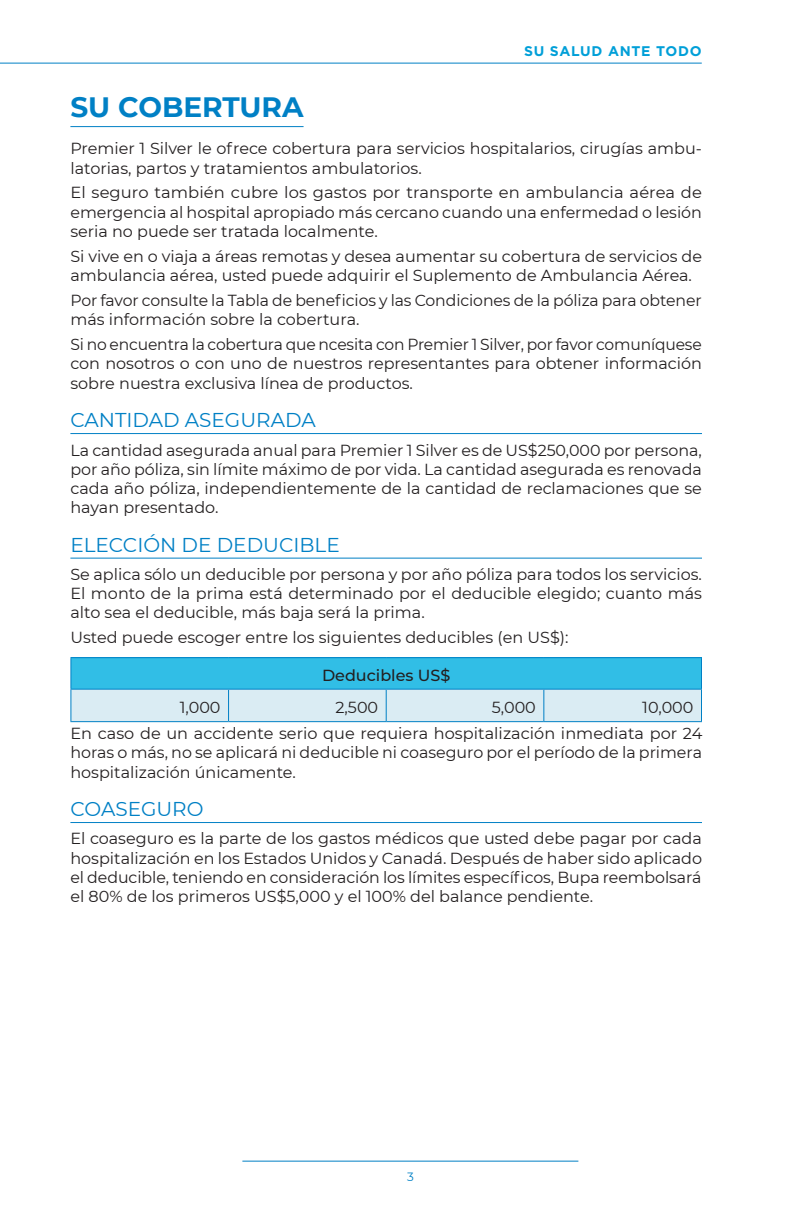
<style>
.page{position:relative;width:792px;height:1224px;background:#fff}
.page>*{position:absolute;margin:0;border:0;box-sizing:border-box;transform-origin:0 0}
.t1{font:700 28px "Montserrat";color:#0080c5}
.t2{font:20px "Montserrat";color:#0080c5}
.t3{font:16px/19.2px "Montserrat";color:#231f20}
.t4{font:500 16px "Montserrat";color:#231f20}
.t5{font:700 14px "Gotham";letter-spacing:.05em;color:#009fd8}
.t6{font:12px "Montserrat";color:#0080c5}
</style>
<div class="page">
<hr style="left:242px;top:1161px;width:336px;height:1px;background:#0080c5">
<hr style="left:0;top:63px;width:702px;height:1px;background:#0080c5">
<hr style="left:70px;top:126px;width:234px;height:1px;background:#0080c5">
<hr style="left:70px;top:433px;width:632px;height:1px;background:#0080c5">
<hr style="left:70px;top:558px;width:632px;height:1px;background:#0080c5">
<div style="left:71px;top:658px;width:631px;height:31px;background:#31bee6"></div>
<div style="left:71px;top:690px;width:630px;height:31px;background:#daecf3"></div>
<hr style="left:70px;top:658px;width:1px;height:31px;background:#0080c5">
<hr style="left:70px;top:657px;width:159px;height:1px;background:#0080c5">
<hr style="left:229px;top:657px;width:157px;height:1px;background:#0080c5">
<hr style="left:386px;top:657px;width:158px;height:1px;background:#0080c5">
<hr style="left:544px;top:657px;width:158px;height:1px;background:#0080c5">
<hr style="left:701px;top:658px;width:1px;height:31px;background:#0080c5">
<hr style="left:70px;top:690px;width:1px;height:31px;background:#0080c5">
<hr style="left:70px;top:689px;width:159px;height:1px;background:#0080c5">
<hr style="left:70px;top:721px;width:159px;height:1px;background:#0080c5">
<hr style="left:228px;top:690px;width:1px;height:31px;background:#0080c5">
<hr style="left:229px;top:689px;width:157px;height:1px;background:#0080c5">
<hr style="left:229px;top:721px;width:157px;height:1px;background:#0080c5">
<hr style="left:386px;top:690px;width:1px;height:31px;background:#0080c5">
<hr style="left:386px;top:689px;width:158px;height:1px;background:#0080c5">
<hr style="left:386px;top:721px;width:158px;height:1px;background:#0080c5">
<hr style="left:543px;top:690px;width:1px;height:31px;background:#0080c5">
<hr style="left:544px;top:689px;width:158px;height:1px;background:#0080c5">
<hr style="left:701px;top:690px;width:1px;height:31px;background:#0080c5">
<hr style="left:544px;top:721px;width:158px;height:1px;background:#0080c5">
<hr style="left:70px;top:822px;width:632px;height:1px;background:#0080c5">
<p class="t5" style="left:524px;top:42px;width:179px">SU SALUD ANTE TODO</p>
<h1 class="t1" style="left:70px;top:87px;width:235px">SU COBERTURA</h1>
<p class="t3" style="left:70px;top:138px;width:633px">Premier 1 Silver le ofrece cobertura para servicios hospitalarios, cirugías ambu&shy;latorias, partos y tratamientos ambulatorios.</p>
<p class="t3" style="left:70px;top:183px;width:633px;text-align:justify">El seguro también cubre los gastos por transporte en ambulancia aérea de emergencia al hospital apropiado más cercano cuando una enfermedad o lesión seria no puede ser tratada localmente.</p>
<p class="t3" style="left:70px;top:246px;width:633px">Si vive en o viaja a áreas remotas y desea aumentar su cobertura de servicios de ambulancia aérea, usted puede adquirir el Suplemento de Ambulancia Aérea.</p>
<p class="t3" style="left:70px;top:290px;width:633px">Por favor consulte la Tabla de beneficios y las Condiciones de la póliza para obtener más información sobre la cobertura.</p>
<p class="t3" style="left:70px;top:334px;width:633px;text-align:justify">Si no encuentra la cobertura que ncesita con Premier 1 Silver, por favor comuníquese con nosotros o con uno de nuestros representantes para obtener información sobre nuestra exclusiva línea de productos.</p>
<p class="t2" style="left:70px;top:406px;width:247px">CANTIDAD ASEGURADA</p>
<p class="t3" style="left:70px;top:440px;width:633px;text-align:justify">La cantidad asegurada anual para Premier 1 Silver es de US$250,000 por persona, por año póliza, sin límite máximo de por vida. La cantidad asegurada es renovada cada año póliza, independientemente de la cantidad de reclamaciones que se hayan presentado.</p>
<p class="t2" style="left:70px;top:531px;width:271px">ELECCIÓN DE DEDUCIBLE</p>
<p class="t3" style="left:70px;top:564px;width:633px;text-align:justify">Se aplica sólo un deducible por persona y por año póliza para todos los servicios.<br>El monto de la prima está determinado por el deducible elegido; cuanto más alto sea el deducible, más baja será la prima.</p>
<p class="t3" style="left:70px;top:628px;width:500px">Usted puede escoger entre los siguientes deducibles (en US$):</p>
<p class="t4" style="left:322px;top:664px;width:130px">Deducibles US$</p>
<p class="t3" style="left:180px;top:697px;width:42px">1,000</p>
<p class="t3" style="left:335px;top:697px;width:44px">2,500</p>
<p class="t3" style="left:492px;top:697px;width:46px">5,000</p>
<p class="t3" style="left:70px;top:693px;width:633px;line-height:26.4px;text-indent:572px">10,000<br>En caso de un accidente serio que requiera hospitalización inmediata por 24</p>
<p class="t3" style="left:70px;top:742px;width:633px">horas o más, no se aplicará ni deducible ni coaseguro por el período de la primera hospitalización únicamente.</p>
<p class="t2" style="left:70px;top:795px;width:135px">COASEGURO</p>
<p class="t3" style="left:70px;top:829px;width:633px;text-align:justify">El coaseguro es la parte de los gastos médicos que usted debe pagar por cada hospitalización en los Estados Unidos y Canadá. Después de haber sido aplicado el deducible, teniendo en consideración los límites específicos, Bupa reembolsará el 80% de los primeros US$5,000 y el 100% del balance pendiente.</p>
<p class="t6" style="left:407px;top:1169px;width:8px">3</p>
</div>
